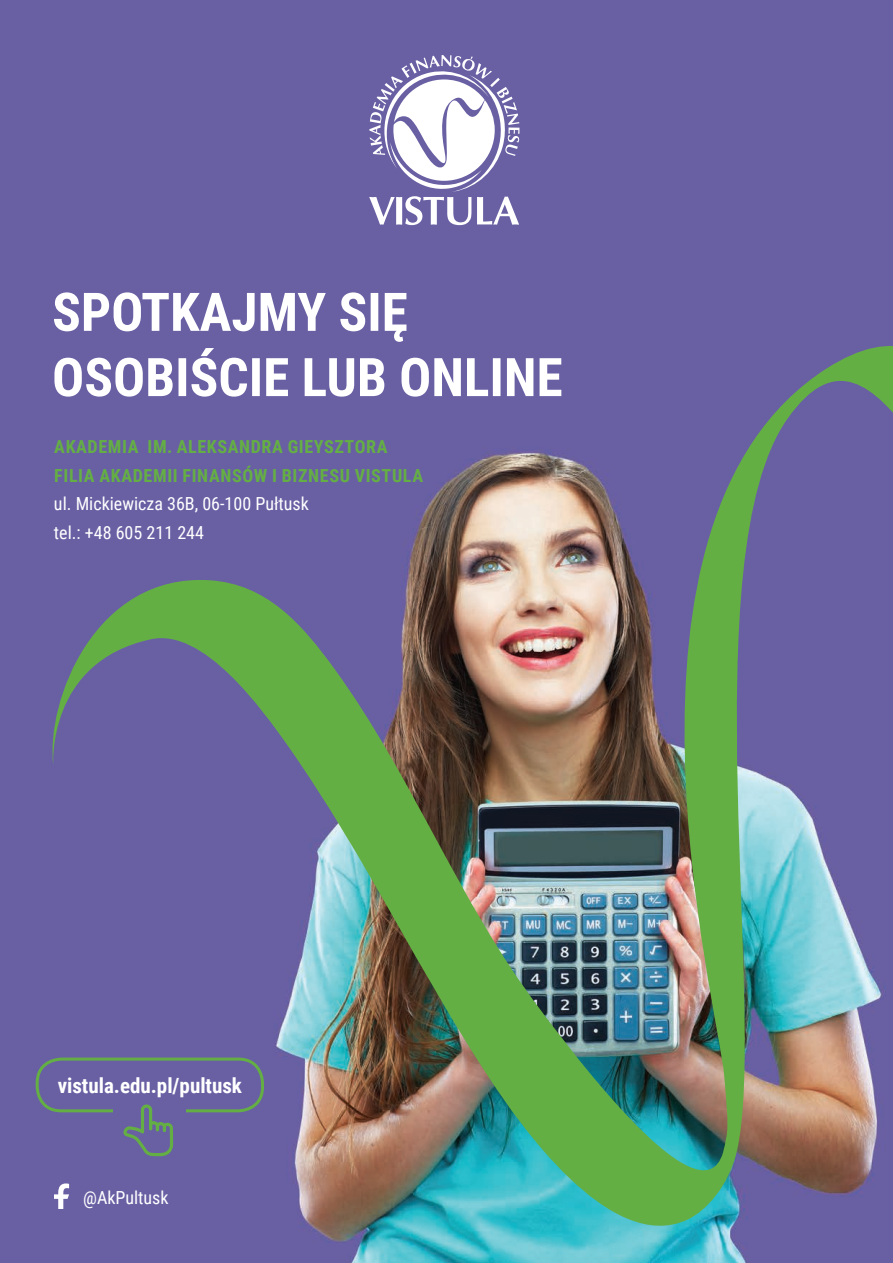
<style>
.page{position:relative;width:893px;height:1263px;background:#6960a4}
.page>*{position:absolute;margin:0;border:0;box-sizing:border-box;transform-origin:0 0}
.t1{font:700 21px "Roboto Condensed";color:#fff}
.t2{font:700 18px "Roboto Condensed";letter-spacing:.035em;color:#64af44}
.t3{font:18px "Roboto Condensed";color:#fff}
</style>
<div class="page">
<svg style="left:369px;top:55px;width:150px;height:170px"></svg>
<img style="left:46px;top:276px;width:847px;height:980px">
<div style="left:36px;top:1057px;width:228px;height:55px;border:3px solid #64af44;border-radius:24px"></div>
<div style="left:113px;top:1097px;width:73px;height:41px;background:#6960a4"></div>
<svg style="left:123px;top:1104px;width:51px;height:53px"></svg>
<p class="t2" style="left:54px;top:434px;width:335px">AKADEMIA IM. ALEKSANDRA GIEYSZTORA</p>
<p class="t2" style="left:54px;top:463px;width:370px">FILIA AKADEMII FINANSÓW I BIZNESU VISTULA</p>
<p class="t3" style="left:54px;top:491px;width:256px">ul. Mickiewicza 36B, 06-100 Pułtusk</p>
<p class="t3" style="left:54px;top:520px;width:152px">tel.: +48 605 211 244</p>
<p class="t1" style="left:58px;top:1070px;width:186px">vistula.edu.pl/pultusk</p>
<p class="t3" style="left:83px;top:1185px;width:87px">@AkPultusk</p>
</div>
